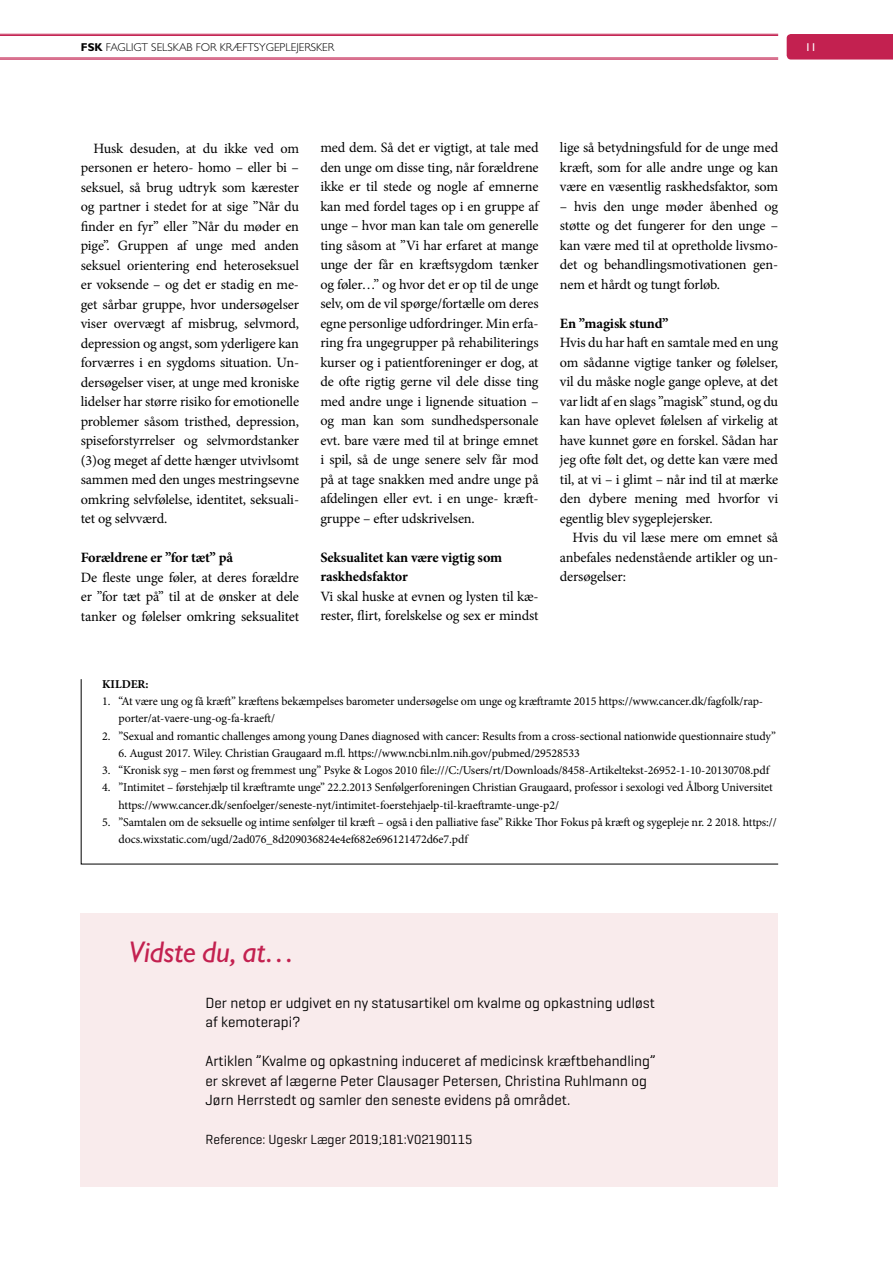
<style>
.page{position:relative;width:893px;height:1263px;background:#fff}
.page>*{position:absolute;margin:0;border:0;box-sizing:border-box;transform-origin:0 0}
.t1{font:italic 30px "Gill Sans Std";color:#c32150}
.t2{font:15px/19.5px "Geogrotesque";color:#000}
.t3{font:14.25px/19.5px "Minion Pro";letter-spacing:-.01em;color:#000;text-align:justify}
.t4{font:700 14.25px/19.5px "Minion Pro";letter-spacing:-.01em;color:#000}
.t5{font:13.5px "Geogrotesque";color:#000}
.t6{font:12px/17.2px "Minion Pro";letter-spacing:-.01em;color:#000}
.t7{font:700 12px "Minion Pro";color:#000}
.t8{font:300 11.4px "Gill Sans Std";color:#000}
.t9{font:11.4px "Gill Sans Std";color:#fff}
.s1{font-weight:700}
</style>
<div class="page">
<div style="left:787px;top:34px;width:106px;height:26px;background:#c32150"></div>
<hr style="left:0;top:59px;width:778px;height:1px;background:#c32150">
<hr style="left:0;top:35px;width:778px;height:1px;background:#c32150">
<hr style="left:0;top:34px;width:778px;height:1px;background:#c32150">
<hr style="left:0;top:58px;width:778px;height:1px;background:#c32150">
<div style="left:81px;top:913px;width:697px;height:273px;background:#f9ebec"></div>
<svg style="left:80px;top:679px;width:699px;height:186px"></svg>
<p class="t8" style="left:81px;top:40px;width:255px"><span class="s1">FSK</span> FAGLIGT SELSKAB FOR KRÆFTSYGEPLEJERSKER</p>
<p class="t9" style="left:805px;top:40px;width:13px">11</p>
<p class="t3" style="left:81px;top:138px;width:220px;text-indent:13px">Husk desuden, at du ikke ved om personen er hetero- homo – eller bi – seksuel, så brug udtryk som kærester og partner i stedet for at sige ”Når du finder en fyr” eller ”Når du møder en pige”. Gruppen af unge med anden seksuel orientering end heteroseksuel er voksende – og det er stadig en me&shy;get sårbar gruppe, hvor undersøgelser viser overvægt af misbrug, selvmord, depression og angst, som yderligere kan forværres i en sygdoms situation. Un&shy;dersøgelser viser, at unge med kroniske lidelser har større risiko for emotionelle problemer såsom tristhed, depression, spiseforstyrrelser og selvmordstanker (3)og meget af dette hænger utvivlsomt sammen med den unges mestringsevne omkring selvfølelse, identitet, seksuali&shy;tet og selvværd.</p>
<p class="t4" style="left:81px;top:547px;width:154px">Forældrene er ”for tæt” på</p>
<p class="t3" style="left:81px;top:567px;width:220px">De fleste unge føler, at deres forældre er ”for tæt på” til at de ønsker at dele tanker og følelser omkring seksualitet</p>
<p class="t3" style="left:320px;top:138px;width:220px">med dem. Så det er vigtigt, at tale med den unge om disse ting, når forældrene ikke er til stede og nogle af emnerne kan med fordel tages op i en gruppe af unge – hvor man kan tale om generelle ting såsom at ”Vi har erfaret at mange unge der får en kræftsygdom tænker og føler…” og hvor det er op til de unge selv, om de vil spørge/fortælle om deres egne personlige udfordringer. Min erfa&shy;ring fra ungegrupper på rehabiliterings kurser og i patientforeninger er dog, at de ofte rigtig gerne vil dele disse ting med andre unge i lignende situation – og man kan som sundhedspersonale evt. bare være med til at bringe emnet i spil, så de unge senere selv får mod på at tage snakken med andre unge på afdelingen eller evt. i en unge- kræft&shy;gruppe – efter udskrivelsen.</p>
<p class="t4" style="left:320px;top:547px;width:183px">Seksualitet kan være vigtig som raskhedsfaktor</p>
<p class="t3" style="left:320px;top:587px;width:220px">Vi skal huske at evnen og lysten til kæ&shy;rester, flirt, forelskelse og sex er mindst</p>
<p class="t3" style="left:560px;top:138px;width:220px">lige så betydningsfuld for de unge med kræft, som for alle andre unge og kan være en væsentlig raskhedsfaktor, som</p>
<p class="t3" style="left:560px;top:197px;width:220px">– hvis den unge møder åbenhed og støtte og det fungerer for den unge – kan være med til at opretholde livsmo&shy;det og behandlingsmotivationen gen&shy;nem et hårdt og tungt forløb.</p>
<p class="t4" style="left:560px;top:313px;width:110px">En ”magisk stund”</p>
<p class="t3" style="left:560px;top:333px;width:220px">Hvis du har haft en samtale med en ung om sådanne vigtige tanker og følelser, vil du måske nogle gange opleve, at det var lidt af en slags ”magisk” stund, og du kan have oplevet følelsen af virkelig at have kunnet gøre en forskel. Sådan har jeg ofte følt det, og dette kan være med til, at vi – i glimt – når ind til at mærke den dybere mening med hvorfor vi egentlig blev sygeplejersker.</p>
<p class="t3" style="left:560px;top:528px;width:220px;text-indent:13px">Hvis du vil læse mere om emnet så anbefales nedenstående artikler og un&shy;dersøgelser:</p>
<p class="t7" style="left:102px;top:675px;width:48px">KILDER:</p>
<p class="t6" style="left:119px;top:693px;width:646px;text-indent:-16px">1. “At være ung og få kræft” kræftens bekæmpelses barometer undersøgelse om unge og kræftramte 2015 https://www.cancer.dk/fagfolk/rap&shy;porter/at-vaere-ung-og-fa-kraeft/</p>
<p class="t6" style="left:102px;top:727px;width:675px">2. ”Sexual and romantic challenges among young Danes diagnosed with cancer: Results from a cross-sectional nationwide questionnaire study”</p>
<p class="t6" style="left:119px;top:744px;width:463px">6. August 2017. Wiley. Christian Graugaard m.fl. https://www.ncbi.nlm.nih.gov/pubmed/29528533</p>
<p class="t6" style="left:102px;top:762px;width:669px">3. “Kronisk syg – men først og fremmest ung” Psyke &amp; Logos 2010 file:///C:/Users/rt/Downloads/8458-Artikeltekst-26952-1-10-20130708.pdf</p>
<p class="t6" style="left:119px;top:779px;width:656px;text-indent:-16px">4. ”Intimitet – førstehjælp til kræftramte unge” 22.2.2013 Senfølgerforeningen Christian Graugaard, professor i sexologi ved Ålborg Universitet https://www.cancer.dk/senfoelger/seneste-nyt/intimitet-foerstehjaelp-til-kraeftramte-unge-p2/</p>
<p class="t6" style="left:119px;top:813px;width:660px;text-indent:-16px">5. ”Samtalen om de seksuelle og intime senfølger til kræft – også i den palliative fase” Rikke Thor Fokus på kræft og sygepleje nr. 2 2018. https:// docs.wixstatic.com/ugd/2ad076_8d209036824e4ef682e696121472d6e7.pdf</p>
<h1 class="t1" style="left:129px;top:934px;width:167px">Vidste du, at…</h1>
<p class="t2" style="left:206px;top:992px;width:451px">Der netop er udgivet en ny statusartikel om kvalme og opkastning udløst af kemoterapi?</p>
<p class="t2" style="left:206px;top:1051px;width:452px">Artiklen ”Kvalme og opkastning induceret af medicinsk kræftbehandling” er skrevet af lægerne Peter Clausager Petersen, Christina Ruhlmann og<br>Jørn Herrstedt og samler den seneste evidens på området.</p>
<p class="t5" style="left:206px;top:1131px;width:269px">Reference: Ugeskr Læger 2019;181:V02190115</p>
</div>
